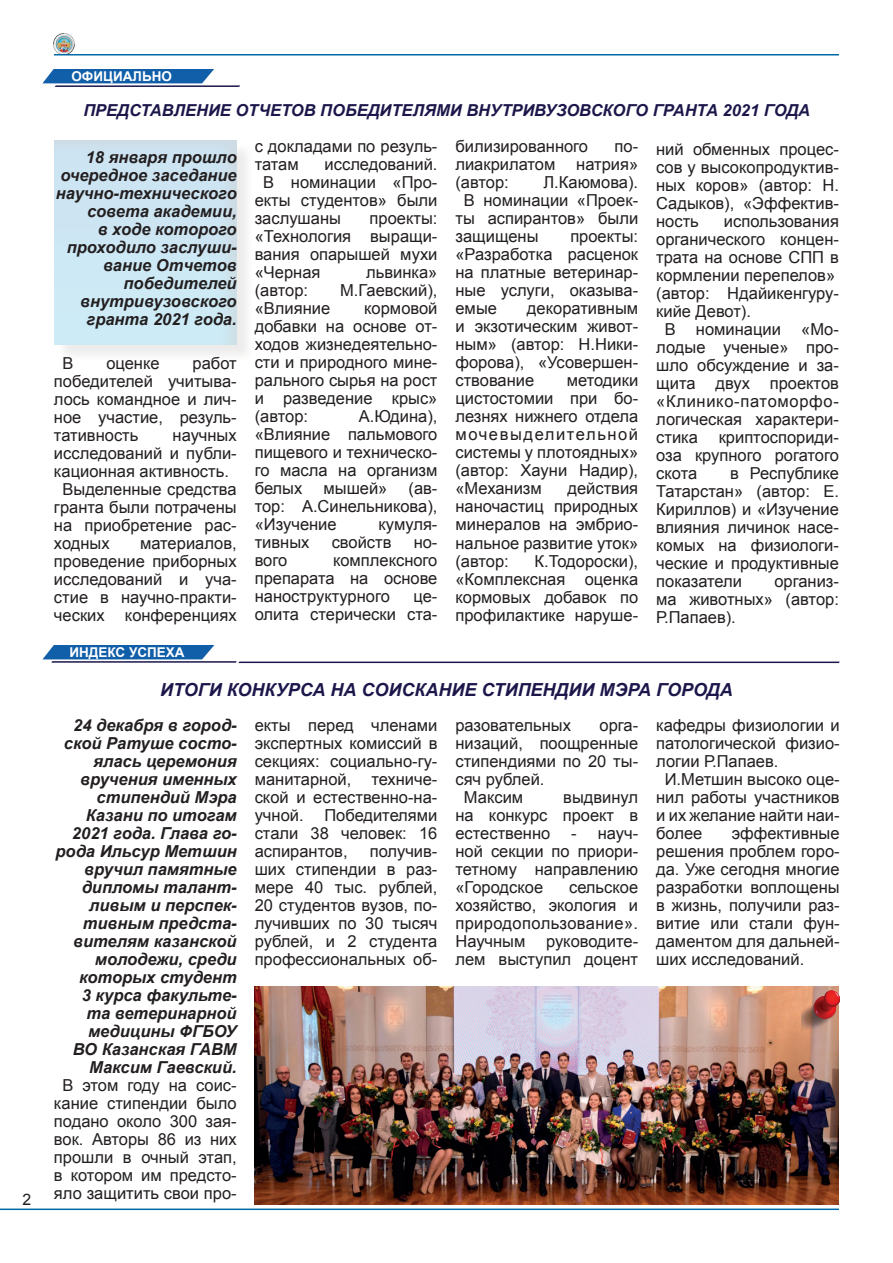
<style>
.page{position:relative;width:893px;height:1263px;background:#fff}
.page>*{position:absolute;margin:0;border:0;box-sizing:border-box;transform-origin:0 0}
.t1{font:italic 700 18px "Arial";color:#1c174b}
.t2{font:16.5px/18px "Arial";color:#231f20;text-align:justify}
.t3{font:italic 700 16.5px/18px "Arial";color:#231f20;text-align:right}
.t4{font:italic 700 16.5px "Arial";color:#1c174b}
.t5{font:16.5px "Arial";letter-spacing:.04em;color:#231f20}
.t6{font:15.75px "Arial";color:#231f20}
.t7{font:700 13.5px "Arial";color:#fff}
</style>
<div class="page">
<div style="left:56px;top:143px;width:199px;height:220px;background:#f4f4f4"></div>
<div style="left:53px;top:139px;width:185px;height:205px;background:#cde6f3"></div>
<img style="left:255px;top:986px;width:584px;height:218px">
<img style="left:801px;top:991px;width:39px;height:38px">
<img style="left:53px;top:33px;width:22px;height:21px">
<hr style="left:0;top:1208px;width:839px;height:2px;background:#006aa8">
<hr style="left:54px;top:54px;width:785px;height:2px;background:#006aa8">
<img style="left:42px;top:646px;width:172px;height:14px">
<hr style="left:52px;top:661px;width:184px;height:2px;background:#1c174b">
<hr style="left:239px;top:661px;width:600px;height:2px;background:#1c174b">
<img style="left:42px;top:69px;width:172px;height:15px">
<hr style="left:55px;top:85px;width:185px;height:2px;background:#1c174b">
<p class="t6" style="left:23px;top:1189px;width:10px">2</p>
<p class="t7" style="left:71px;top:67px;width:102px">ОФИЦИАЛЬНО</p>
<p class="t4" style="left:83px;top:99px;width:728px">ПРЕДСТАВЛЕНИЕ ОТЧЕТОВ ПОБЕДИТЕЛЯМИ ВНУТРИВУЗОВСКОГО ГРАНТА 2021 ГОДА</p>
<p class="t3" style="left:56px;top:149px;width:183px">18 января прошло очередное заседание научно-технического совета академии,<br>в ходе которого проходило заслуши&shy;вание Отчетов победителей внутривузовского гранта 2021 года.</p>
<p class="t2" style="left:62px;top:354px;width:13px">В</p>
<p class="t2" style="left:106px;top:354px;width:55px">оценке</p>
<p class="t2" style="left:455px;top:138px;width:134px">билизированного</p>
<p class="t2" style="left:615px;top:138px;width:25px">по-</p>
<p class="t2" style="left:455px;top:156px;width:101px">лиакрилатом</p>
<p class="t2" style="left:576px;top:156px;width:63px">натрия»</p>
<p class="t2" style="left:455px;top:174px;width:55px">(автор:</p>
<p class="t2" style="left:543px;top:174px;width:96px">Л.Каюмова).</p>
<p class="t2" style="left:464px;top:192px;width:176px">В номинации «Проек-</p>
<p class="t2" style="left:455px;top:210px;width:184px">ты аспирантов» были</p>
<p class="t2" style="left:455px;top:228px;width:85px">защищены</p>
<p class="t2" style="left:656px;top:140px;width:184px">ний обменных процес&shy;сов у высокопродуктив&shy;ных коров» (автор: Н.<br>Садыков), «Эффектив&shy;ность</p>
<p class="t2" style="left:255px;top:138px;width:184px">с докладами по резуль&shy;татам</p>
<p class="t2" style="left:325px;top:156px;width:114px">исследований.</p>
<p class="t2" style="left:263px;top:174px;width:176px">В номинации «Про-</p>
<p class="t2" style="left:255px;top:192px;width:184px">екты студентов» были</p>
<p class="t2" style="left:255px;top:210px;width:88px">заслушаны</p>
<p class="t2" style="left:255px;top:210px;width:184px;text-indent:115px">проекты: «Технология выращи&shy;вания опарышей мухи «Черная</p>
<p class="t2" style="left:724px;top:212px;width:117px">использования</p>
<p class="t2" style="left:656px;top:230px;width:184px">органического концен-</p>
<p class="t2" style="left:656px;top:248px;width:184px">трата на основе СПП в</p>
<p class="t2" style="left:656px;top:266px;width:180px">кормлении перепелов»</p>
<p class="t2" style="left:656px;top:284px;width:184px">(автор: Ндайикенгуру-</p>
<p class="t2" style="left:656px;top:302px;width:96px">кийе Девот).</p>
<p class="t2" style="left:665px;top:320px;width:176px">В номинации «Мо-</p>
<p class="t2" style="left:656px;top:338px;width:184px">лодые ученые» про-</p>
<p class="t2" style="left:656px;top:356px;width:184px">шло обсуждение и за-</p>
<p class="t2" style="left:656px;top:374px;width:184px">щита двух проектов</p>
<p class="t5" style="left:656px;top:390px;width:184px">«Клинико-патоморфо-</p>
<p class="t2" style="left:656px;top:410px;width:184px">логическая характери-</p>
<p class="t2" style="left:656px;top:428px;width:43px">стика</p>
<p class="t2" style="left:455px;top:228px;width:184px;text-indent:115px">проекты: «Разработка расценок на платные ветеринар&shy;ные услуги, оказыва&shy;емые</p>
<p class="t2" style="left:366px;top:264px;width:73px">львинка»</p>
<p class="t2" style="left:255px;top:282px;width:55px">(автор:</p>
<p class="t2" style="left:340px;top:282px;width:99px">М.Гаевский),</p>
<p class="t2" style="left:255px;top:300px;width:77px">«Влияние</p>
<p class="t2" style="left:255px;top:300px;width:184px;text-indent:109px">кормовой добавки на основе от&shy;ходов жизнедеятельно&shy;сти и природного мине&shy;рального сырья на рост и разведение крыс» (автор:</p>
<p class="t2" style="left:455px;top:300px;width:184px;text-indent:71px">декоративным и экзотическим живот&shy;ным» (автор: Н.Ники&shy;форова), «Усовершен&shy;ствование</p>
<p class="t2" style="left:54px;top:354px;width:184px;text-indent:139px">работ победителей учитыва&shy;лось командное и лич&shy;ное участие, резуль&shy;тативность</p>
<p class="t2" style="left:455px;top:372px;width:184px;text-indent:111px">методики цистостомии при бо&shy;лезнях нижнего отдела мочевыделительной системы у плотоядных» (автор: Хауни Надир), «Механизм</p>
<p class="t2" style="left:255px;top:408px;width:184px;text-indent:104px">А.Юдина), «Влияние пальмового пищевого и техническо&shy;го масла на организм белых</p>
<p class="t2" style="left:173px;top:426px;width:66px">научных</p>
<p class="t2" style="left:54px;top:444px;width:184px">исследований и публи-</p>
<p class="t2" style="left:54px;top:462px;width:176px">кационная активность.</p>
<p class="t2" style="left:62px;top:480px;width:176px">Выделенные средства</p>
<p class="t2" style="left:54px;top:498px;width:184px">гранта были потрачены</p>
<p class="t2" style="left:54px;top:516px;width:184px">на приобретение рас-</p>
<p class="t2" style="left:54px;top:534px;width:57px">ходных</p>
<p class="t2" style="left:656px;top:428px;width:184px;text-indent:63px">криптоспориди&shy;оза крупного рогатого скота</p>
<p class="t2" style="left:656px;top:464px;width:184px;text-indent:74px">в Республике Татарстан» (автор: Е.<br>Кириллов) и «Изучение влияния личинок насе&shy;комых на физиологи&shy;ческие и продуктивные показатели</p>
<p class="t2" style="left:255px;top:480px;width:184px;text-indent:154px">(ав&shy;тор: А.Синельникова), «Изучение</p>
<p class="t2" style="left:323px;top:480px;width:66px">мышей»</p>
<p class="t2" style="left:455px;top:480px;width:184px;text-indent:112px">действия наночастиц природных минералов на эмбрио&shy;нальное развитие уток» (автор:</p>
<p class="t2" style="left:379px;top:516px;width:60px">кумуля-</p>
<p class="t2" style="left:255px;top:534px;width:56px">тивных</p>
<p class="t2" style="left:332px;top:534px;width:61px">свойств</p>
<p class="t2" style="left:414px;top:534px;width:25px">но-</p>
<p class="t2" style="left:255px;top:552px;width:34px">вого</p>
<p class="t2" style="left:54px;top:534px;width:184px;text-indent:86px">материалов, проведение приборных исследований и уча&shy;стие в научно-практи&shy;ческих конференциях</p>
<p class="t2" style="left:455px;top:552px;width:184px;text-indent:79px">К.Тодороски), «Комплексная оценка кормовых добавок по профилактике наруше-</p>
<p class="t2" style="left:255px;top:552px;width:184px;text-indent:78px">комплексного препарата на основе наноструктурного</p>
<p class="t2" style="left:656px;top:572px;width:184px;text-indent:118px">организ&shy;ма животных» (автор:<br>Р.Папаев).</p>
<p class="t2" style="left:255px;top:588px;width:184px;text-align:right">це-<br>олита стерически ста-</p>
<p class="t7" style="left:69px;top:643px;width:117px">ИНДЕКС УСПЕХА</p>
<p class="t1" style="left:160px;top:677px;width:574px">ИТОГИ КОНКУРСА НА СОИСКАНИЕ СТИПЕНДИИ МЭРА ГОРОДА</p>
<p class="t3" style="left:56px;top:716px;width:183px">24 декабря в город&shy;ской Ратуше состо&shy;ялась церемония вручения именных стипендий Мэра<br>Казани по итогам<br>2021 года. Глава го&shy;рода Ильсур Метшин вручил памятные дипломы талант&shy;ливым и перспек&shy;тивным предста&shy;вителям казанской молодежи, среди которых студент<br>3 курса факульте&shy;та ветеринарной медицины ФГБОУ<br>ВО Казанская ГАВМ<br>Максим Гаевский.</p>
<p class="t2" style="left:54px;top:1076px;width:184px;text-align:center">В этом году на соис&shy;кание стипендии было подано около 300 зая&shy;вок. Авторы 86 из них прошли в очный этап, в котором им предсто&shy;яло защитить свои про-</p>
<p class="t2" style="left:255px;top:716px;width:184px">екты перед членами экспертных комиссий в секциях: социально-гу&shy;манитарной, техниче&shy;ской и естественно-на&shy;учной.</p>
<p class="t2" style="left:255px;top:806px;width:184px;text-indent:70px">Победителями стали 38 человек: 16 аспирантов,</p>
<p class="t2" style="left:255px;top:842px;width:184px;text-indent:115px">получив&shy;ших стипендии в раз&shy;мере 40 тыс. рублей, 20 студентов вузов, по&shy;лучивших по 30 тысяч рублей, и 2 студента профессиональных об-</p>
<p class="t2" style="left:455px;top:716px;width:117px">разовательных</p>
<p class="t2" style="left:599px;top:716px;width:40px">орга-</p>
<p class="t2" style="left:455px;top:734px;width:184px">низаций, поощренные</p>
<p class="t2" style="left:455px;top:752px;width:184px">стипендиями по 20 ты-</p>
<p class="t2" style="left:455px;top:770px;width:91px">сяч рублей.</p>
<p class="t2" style="left:464px;top:788px;width:61px">Максим</p>
<p class="t2" style="left:455px;top:788px;width:184px;text-indent:108px">выдвинул на конкурс проект в естественно</p>
<p class="t2" style="left:455px;top:824px;width:184px;text-indent:116px">- науч&shy;ной секции по приори&shy;тетному направлению «Городское</p>
<p class="t2" style="left:455px;top:878px;width:184px;text-indent:114px">сельское хозяйство, экология и природопользование».<br>Научным руководите&shy;лем выступил доцент</p>
<p class="t2" style="left:656px;top:716px;width:185px">кафедры физиологии и</p>
<p class="t2" style="left:656px;top:734px;width:185px">патологической физио-</p>
<p class="t2" style="left:656px;top:752px;width:124px">логии Р.Папаев.</p>
<p class="t2" style="left:665px;top:770px;width:176px">И.Метшин высоко оце-</p>
<p class="t2" style="left:656px;top:788px;width:185px">нил работы участников</p>
<p class="t2" style="left:656px;top:806px;width:185px">и их желание найти наи-</p>
<p class="t2" style="left:656px;top:824px;width:48px">более</p>
<p class="t2" style="left:656px;top:824px;width:185px;text-indent:76px">эффективные решения проблем горо&shy;да. Уже сегодня многие разработки воплощены в жизнь, получили раз&shy;витие или стали фун&shy;даментом для дальней&shy;ших исследований.</p>
</div>
